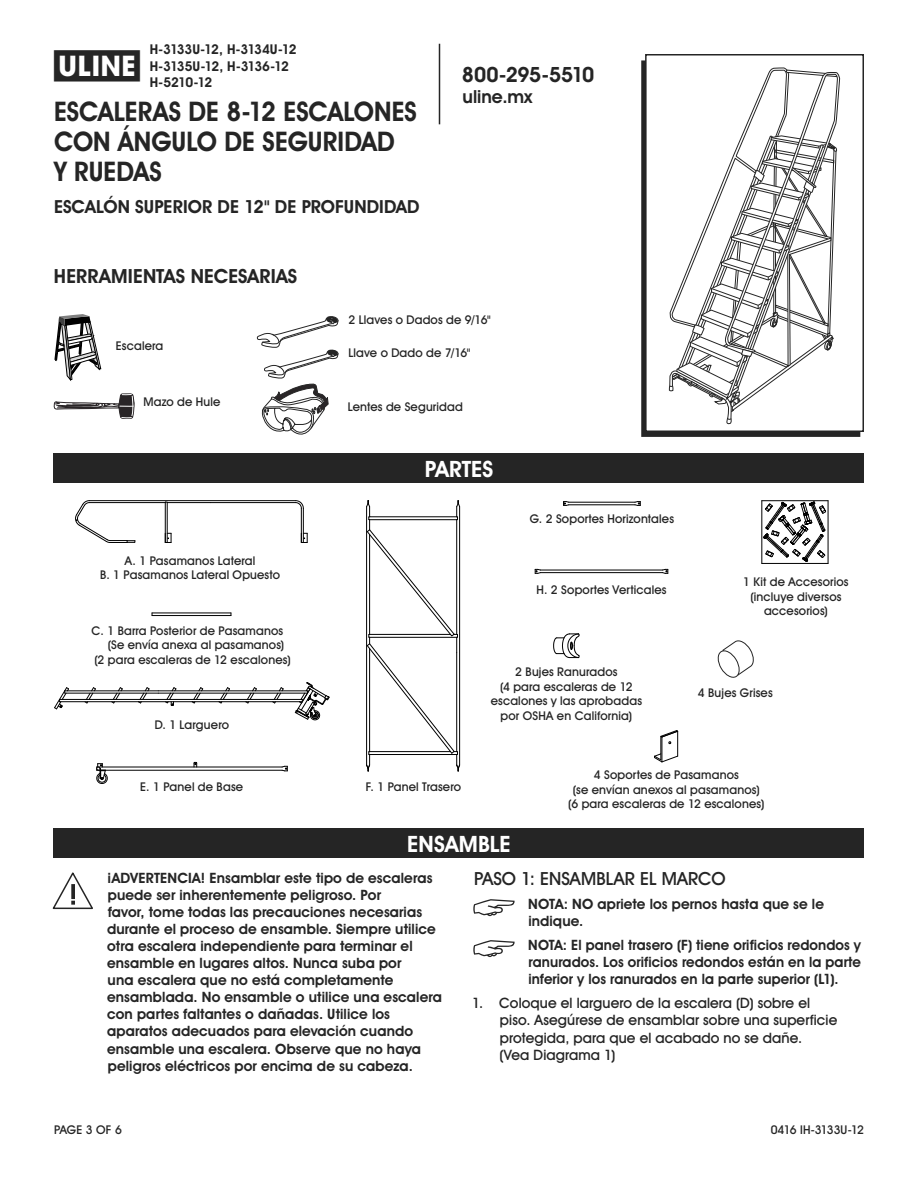
<style>
.page{position:relative;width:918px;height:1188px;background:#fff}
.page>*{position:absolute;margin:0;border:0;box-sizing:border-box;transform-origin:0 0}
.t1{font:700 28.5px "Uline Two Knine";color:#252525}
.t2{font:700 27px/30px "Uline Two Knine";letter-spacing:.005em;color:#252525;scale:.95 1}
.t3{font:700 22.5px "Uline Two Knine";letter-spacing:.005em;color:#fff}
.t4{font:700 21px "Uline Two Knine";letter-spacing:-.02em;color:#252525}
.t5{font:700 19.5px "Uline Two Knine";letter-spacing:.005em;color:#252525}
.t6{font:700 18px "Uline Two Knine";letter-spacing:.005em;color:#252525}
.t7{font:18px "Uline Two Knine";letter-spacing:.005em;color:#252525}
.t8{font:700 14.25px/17.1px "Uline Two Knine";letter-spacing:.01em;color:#252525}
.t9{font:14.25px/17.1px "Uline Two Knine";letter-spacing:.01em;color:#252525}
.t10{font:700 13.5px/16.5px "Uline Two Knine";letter-spacing:-.06em;color:#252525}
.t11{font:12px/14.4px "Uline Two Knine";letter-spacing:.015em;color:#252525;text-align:center}
.t12{font:12px "Uline Two Knine";letter-spacing:-.065em;color:#252525}
</style>
<div class="page">
<hr style="left:439px;top:44px;width:1px;height:80px;background:#252525">
<div style="left:641px;top:60px;width:219px;height:377px;border:2px solid #252525"></div>
<div style="left:646px;top:55px;width:217px;height:376px;background:#fff"></div>
<div style="left:645px;top:54px;width:219px;height:378px;border:2px solid #252525"></div>
<div style="left:54px;top:453px;width:810px;height:30px;background:#252525"></div>
<div style="left:54px;top:828px;width:810px;height:30px;background:#252525"></div>
<svg style="left:53px;top:872px;width:40px;height:37px"></svg>
<svg style="left:473px;top:899px;width:42px;height:17px"></svg>
<svg style="left:473px;top:940px;width:42px;height:17px"></svg>
<svg style="left:54px;top:394px;width:80px;height:25px"></svg>
<svg style="left:256px;top:316px;width:83px;height:119px"></svg>
<svg style="left:55px;top:315px;width:46px;height:65px"></svg>
<svg style="left:669px;top:68px;width:171px;height:357px"></svg>
<svg style="left:192px;top:687px;width:11px;height:16px"></svg>
<svg style="left:219px;top:687px;width:11px;height:16px"></svg>
<svg style="left:245px;top:687px;width:12px;height:16px"></svg>
<hr style="left:158px;top:699px;width:144px;height:1px;background:#000">
<hr style="left:158px;top:693px;width:150px;height:1px;background:#000">
<hr style="left:60px;top:699px;width:98px;height:1px;background:#000">
<hr style="left:65px;top:693px;width:93px;height:1px;background:#000">
<hr style="left:65px;top:691px;width:93px;height:1px;background:#000">
<svg style="left:138px;top:687px;width:12px;height:16px"></svg>
<hr style="left:158px;top:691px;width:150px;height:1px;background:#000">
<hr style="left:60px;top:701px;width:242px;height:1px;background:#000">
<svg style="left:272px;top:687px;width:12px;height:16px"></svg>
<svg style="left:111px;top:687px;width:12px;height:16px"></svg>
<svg style="left:85px;top:687px;width:11px;height:16px"></svg>
<svg style="left:295px;top:682px;width:35px;height:38px"></svg>
<svg style="left:165px;top:687px;width:11px;height:19px"></svg>
<svg style="left:54px;top:687px;width:15px;height:22px"></svg>
<hr style="left:89px;top:502px;width:76px;height:1px;background:#000">
<hr style="left:167px;top:502px;width:44px;height:1px;background:#000">
<svg style="left:165px;top:533px;width:7px;height:10px"></svg>
<hr style="left:167px;top:503px;width:1px;height:39px;background:#000">
<hr style="left:165px;top:503px;width:1px;height:39px;background:#000">
<svg style="left:295px;top:500px;width:9px;height:9px"></svg>
<hr style="left:211px;top:502px;width:85px;height:1px;background:#000">
<hr style="left:89px;top:500px;width:207px;height:1px;background:#000">
<hr style="left:301px;top:508px;width:1px;height:34px;background:#000">
<hr style="left:303px;top:508px;width:1px;height:34px;background:#000">
<svg style="left:301px;top:533px;width:7px;height:10px"></svg>
<svg style="left:75px;top:500px;width:60px;height:43px"></svg>
<svg style="left:563px;top:501px;width:6px;height:5px"></svg>
<hr style="left:569px;top:502px;width:66px;height:1px;background:#000">
<hr style="left:569px;top:505px;width:66px;height:1px;background:#000">
<svg style="left:635px;top:501px;width:6px;height:5px"></svg>
<hr style="left:97px;top:770px;width:185px;height:1px;background:#000">
<hr style="left:97px;top:767px;width:185px;height:1px;background:#000">
<svg style="left:193px;top:762px;width:4px;height:5px"></svg>
<svg style="left:282px;top:766px;width:6px;height:6px"></svg>
<svg style="left:96px;top:763px;width:12px;height:21px"></svg>
<hr style="left:762px;top:563px;width:66px;height:1px;background:#000">
<hr style="left:762px;top:500px;width:66px;height:1px;background:#000">
<hr style="left:762px;top:501px;width:1px;height:62px;background:#000">
<hr style="left:828px;top:501px;width:1px;height:62px;background:#000">
<svg style="left:763px;top:502px;width:63px;height:60px"></svg>
<svg style="left:553px;top:634px;width:26px;height:24px"></svg>
<svg style="left:654px;top:730px;width:25px;height:32px"></svg>
<hr style="left:152px;top:613px;width:79px;height:1px;background:#000">
<hr style="left:152px;top:615px;width:79px;height:1px;background:#000">
<svg style="left:366px;top:500px;width:94px;height:272px"></svg>
<svg style="left:535px;top:569px;width:6px;height:5px"></svg>
<svg style="left:662px;top:569px;width:7px;height:5px"></svg>
<hr style="left:540px;top:572px;width:123px;height:1px;background:#000">
<hr style="left:540px;top:570px;width:123px;height:1px;background:#000">
<svg style="left:717px;top:640px;width:37px;height:38px"></svg>
<h1 class="t1" style="left:54px;top:49px;width:87px">π</h1>
<p class="t10" style="left:150px;top:41px;width:148px">H-3133U-12, H-3134U-12<br>H-3135U-12, H-3136-12<br>H-5210-12</p>
<h2 class="t2" style="left:54px;top:96px;width:384px">ESCALERAS DE 8-12 ESCALONES<br>CON ÁNGULO DE SEGURIDAD<br>Y RUEDAS</h2>
<p class="t6" style="left:54px;top:196px;width:367px">ESCALÓN SUPERIOR DE 12" DE PROFUNDIDAD</p>
<h3 class="t5" style="left:54px;top:264px;width:245px">HERRAMIENTAS NECESARIAS</h3>
<h3 class="t4" style="left:462px;top:62px;width:134px">800-295-5510</h3>
<p class="t6" style="left:463px;top:86px;width:71px">uline.mx</p>
<p class="t11" style="left:116px;top:339px;width:49px">Escalera</p>
<p class="t11" style="left:143px;top:395px;width:79px">Mazo de Hule</p>
<p class="t11" style="left:100px;top:553px;width:181px">A. 1 Pasamanos Lateral<br>B. 1 Pasamanos Lateral Opuesto</p>
<p class="t11" style="left:92px;top:623px;width:193px">C. 1 Barra Posterior de Pasamanos</p>
<p class="t11" style="left:108px;top:638px;width:178px">(Se envía anexa al pasamanos)</p>
<p class="t11" style="left:94px;top:652px;width:198px">(2 para escaleras de 12 escalones)</p>
<p class="t11" style="left:155px;top:717px;width:76px">D. 1 Larguero</p>
<p class="t11" style="left:140px;top:779px;width:104px">E. 1 Panel de Base</p>
<p class="t11" style="left:348px;top:312px;width:144px">2 Llaves o Dados de 9/16"</p>
<p class="t11" style="left:348px;top:345px;width:124px">Llave o Dado de 7/16"</p>
<p class="t11" style="left:348px;top:400px;width:116px">Lentes de Seguridad</p>
<h3 class="t3" style="left:425px;top:455px;width:70px">PARTES</h3>
<p class="t11" style="left:530px;top:511px;width:146px">G. 2 Soportes Horizontales</p>
<p class="t11" style="left:537px;top:582px;width:132px">H. 2 Soportes Verticales</p>
<p class="t11" style="left:491px;top:665px;width:153px">2 Bujes Ranurados<br>(4 para escaleras de 12 escalones y las aprobadas por OSHA en California)</p>
<p class="t11" style="left:743px;top:575px;width:107px">1 Kit de Accesorios (incluye diversos accesorios)</p>
<p class="t11" style="left:698px;top:686px;width:76px">4 Bujes Grises</p>
<p class="t11" style="left:366px;top:779px;width:97px">F. 1 Panel Trasero</p>
<h3 class="t3" style="left:407px;top:830px;width:105px">ENSAMBLE</h3>
<p class="t11" style="left:568px;top:768px;width:198px">4 Soportes de Pasamanos<br>(se envían anexos al pasamanos) (6 para escaleras de 12 escalones)</p>
<p class="t8" style="left:107px;top:869px;width:336px">¡ADVERTENCIA! Ensamblar este tipo de escaleras puede ser inherentemente peligroso. Por<br>favor, tome todas las precauciones necesarias durante el proceso de ensamble. Siempre utilice otra escalera independiente para terminar el ensamble en lugares altos. Nunca suba por<br>una escalera que no está completamente ensamblada. No ensamble o utilice una escalera con partes faltantes o dañadas. Utilice los aparatos adecuados para elevación cuando ensamble una escalera. Observe que no haya peligros eléctricos por encima de su cabeza.</p>
<p class="t7" style="left:474px;top:868px;width:253px">PASO 1: ENSAMBLAR EL MARCO</p>
<p class="t8" style="left:528px;top:896px;width:297px">NOTA: NO apriete los pernos hasta que se le indique.</p>
<p class="t8" style="left:528px;top:937px;width:334px;text-align:justify">NOTA: El panel trasero (F) tiene orificios redondos y ranurados. Los orificios redondos están en la parte inferior y los ranurados en la parte superior (L1).</p>
<p class="t9" style="left:499px;top:995px;width:339px;text-indent:-27px">1. Coloque el larguero de la escalera (D) sobre el piso. Asegúrese de ensamblar sobre una superficie protegida, para que el acabado no se dañe.<br>(Vea Diagrama 1)</p>
<p class="t11" style="left:54px;top:1122px;width:69px">PAGE 3 OF 6</p>
<p class="t12" style="left:771px;top:1122px;width:95px">0416 IH-3133U-12</p>
</div>
